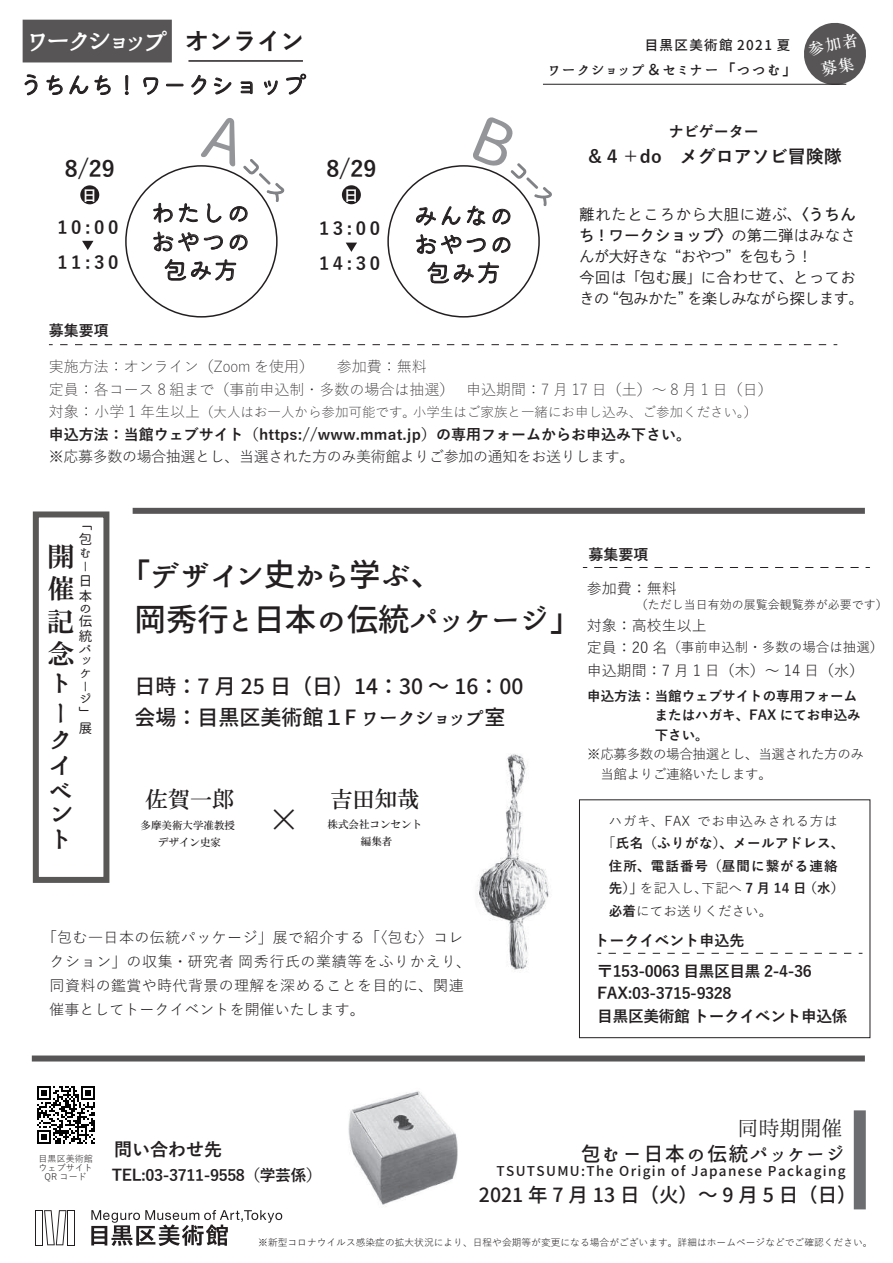
<style>
.page{position:relative;width:893px;height:1263px;background:#fff}
.page>*{position:absolute;margin:0;border:0;box-sizing:border-box;transform-origin:0 0}
.t1{font:31.5px/45px "Honoka Antique Kaku";color:#231f20}
.t2{font:31.5px "HGS Mincho B";color:#231f20}
.t3{font:27px "Honoka Antique Kaku";letter-spacing:-.1em;color:#fff}
.t4{font:27px/26px "Honoka Antique Kaku";color:#231f20}
.t5{font:27px/32.4px "HGP Mincho E";color:#231f20;text-align:justify}
.t6{font:24px/28.5px "Mamelon 3 Hi Regular";letter-spacing:.05em;color:#231f20;text-align:center}
.t7{font:24px "Mamelon 3.5 Hi Regular";color:#231f20}
.t8{font:700 22.5px "Yu Gothic";color:#231f20}
.t9{font:22.5px "HGS Mincho B";letter-spacing:-.01em;color:#231f20}
.t10{font:21px/30px "Honoka Antique Kaku";color:#231f20}
.t11{font:21px "Harenosora Mincho";color:#231f20}
.t12{font:19.5px "Honoka Antique Kaku";letter-spacing:.1em;color:#231f20}
.t13{font:700 18px/34.5px "Yu Gothic";color:#231f20}
.t14{font:700 15.75px/22.5px "Yu Gothic";letter-spacing:-.025em;color:#231f20}
.t15{font:15.75px/22.6px "HGS Mincho B";color:#fff;text-align:center}
.t16{font:15px/24px "Yu Gothic";letter-spacing:.025em;color:#231f20}
.t17{font:300 15px/22.5px "Yu Gothic";color:#231f20}
.t18{font:700 15px "Yu Gothic";color:#231f20}
.t19{font:15px/21px "DNP Shuei Go Kin Std L";letter-spacing:-.025em;color:#231f20}
.t20{font:15px "Yu Gothic";letter-spacing:-.025em;color:#231f20}
.t21{font:15px "Yu Gothic";color:#231f20}
.t22{font:15px "DNP Shuei Go Kin Std L";letter-spacing:.07em;color:#231f20}
.t23{font:15px "DNP Shuei Go Kin Std B";letter-spacing:.04em;color:#231f20}
.t24{font:15px "Honoka Antique Kaku";letter-spacing:.1em;color:#231f20}
.t25{font:700 15px "Yu Gothic";color:#fff}
.t26{font:700 13.5px/19.5px "Yu Gothic";color:#231f20}
.t27{font:300 13.5px "Yu Gothic";color:#231f20}
.t28{font:13.5px "Honoka Antique Kaku";letter-spacing:.1em;color:#231f20}
.t29{font:13.5px/19.5px "Yu Gothic";letter-spacing:-.025em;color:#231f20}
.t30{font:13.5px "Yu Gothic";color:#231f20}
.t31{font:700 13.5px "Yu Gothic";letter-spacing:.035em;color:#231f20}
.t32{font:13.5px "Yu Gothic";letter-spacing:.045em;color:#231f20}
.t33{font:13.5px/14.5px "Honoka Maru Gothic";color:#231f20;text-align:justify}
.t34{font:700 13.5px "Yu Gothic";letter-spacing:.08em;color:#231f20}
.t35{font:12px "Yu Gothic";color:#231f20}
.t36{font:10.5px/16.5px "HGS Mincho B";color:#231f20;text-align:center}
.t37{font:9.75px "Yu Gothic";color:#231f20}
.t38{font:9px/9px "Yu Gothic";letter-spacing:.01em;color:#231f20;text-align:center}
.s1{font-family:"Yu Gothic";font-weight:700;font-size:24px;color:#231f20}
.s2{font-family:"DNP Shuei Go Kin Std B"}
.s3{font-family:"DNP Shuei Go Kin Std L"}
.s4{font-size:15px}
.s5{font-weight:400}
.s6{font-weight:700}
</style>
<div class="page">
<img style="left:348px;top:1091px;width:110px;height:114px">
<img style="left:477px;top:754px;width:72px;height:217px">
<div style="left:33px;top:511px;width:76px;height:372px;border:6px solid #231f20"></div>
<div style="left:32px;top:1055px;width:833px;height:6px;background:#585556"></div>
<svg style="left:82px;top:241px;width:11px;height:9px"></svg>
<div style="left:80px;top:185px;width:19px;height:19px;background:#231f20;border-radius:50%"></div>
<div style="left:133px;top:508px;width:732px;height:6px;background:#585556"></div>
<div style="left:854px;top:1110px;width:12px;height:99px;background:#6c6d70"></div>
<svg style="left:346px;top:243px;width:11px;height:9px"></svg>
<div style="left:342px;top:185px;width:19px;height:19px;background:#231f20;border-radius:50%"></div>
<svg style="left:60px;top:344px;width:777px;height:1px"></svg>
<svg style="left:594px;top:567px;width:276px;height:1px"></svg>
<img style="left:37px;top:1086px;width:58px;height:58px">
<div style="left:35px;top:1210px;width:8px;height:35px;background:#231f20"></div>
<div style="left:36px;top:1211px;width:6px;height:33px;background:#fff"></div>
<div style="left:68px;top:1210px;width:7px;height:35px;background:#231f20"></div>
<div style="left:68px;top:1211px;width:6px;height:33px;background:#fff"></div>
<svg style="left:44px;top:1210px;width:22px;height:35px"></svg>
<svg style="left:91px;top:1210px;width:191px;height:36px"></svg>
<svg style="left:804px;top:23px;width:62px;height:62px"></svg>
<hr style="left:543px;top:84px;width:303px;height:1px;background:#231f20">
<svg style="left:608px;top:953px;width:254px;height:1px"></svg>
<div style="left:579px;top:799px;width:291px;height:239px;border:1px solid #231f20"></div>
<svg style="left:24px;top:74px;width:14px;height:22px"></svg>
<svg style="left:46px;top:75px;width:17px;height:20px"></svg>
<svg style="left:69px;top:75px;width:42px;height:20px"></svg>
<div style="left:125px;top:75px;width:3px;height:15px;border:1px solid #231f20"></div>
<svg style="left:125px;top:91px;width:4px;height:4px"></svg>
<svg style="left:143px;top:77px;width:16px;height:18px"></svg>
<svg style="left:166px;top:84px;width:17px;height:2px"></svg>
<svg style="left:191px;top:74px;width:16px;height:20px"></svg>
<svg style="left:214px;top:77px;width:17px;height:18px"></svg>
<svg style="left:240px;top:81px;width:13px;height:13px"></svg>
<svg style="left:264px;top:80px;width:14px;height:15px"></svg>
<svg style="left:286px;top:73px;width:20px;height:22px"></svg>
<div style="left:23px;top:20px;width:149px;height:42px;background:#585556"></div>
<hr style="left:188px;top:60px;width:115px;height:2px;background:#231f20">
<svg style="left:152px;top:159px;width:133px;height:122px"></svg>
<svg style="left:415px;top:163px;width:137px;height:121px"></svg>
<h2 class="t3" style="left:27px;top:20px;width:279px">ワークショップ <span class="s1">オンライン</span></h2>
<h3 class="t7" style="left:19px;top:70px;width:290px">うちんち！ワークショップ</h3>
<h3 class="t8" style="left:65px;top:156px;width:51px">8/29</h3>
<p class="t25" style="left:82px;top:187px;width:17px">日</p>
<p class="t13" style="left:57px;top:211px;width:63px">10:00<br>11:30</p>
<p class="t18" style="left:49px;top:322px;width:61px">募集要項</p>
<h3 class="t8" style="left:326px;top:156px;width:51px">8/29</h3>
<p class="t25" style="left:344px;top:187px;width:16px">日</p>
<h3 class="t6" style="left:151px;top:199px;width:101px">わたしのおやつの包み方</h3>
<h3 class="t6" style="left:414px;top:202px;width:101px">みんなのおやつの包み方</h3>
<p class="t13" style="left:319px;top:212px;width:63px">13:00<br>14:30</p>
<p class="t28" style="left:645px;top:35px;width:147px">目黒区美術館 2021 夏</p>
<p class="t24" style="left:548px;top:59px;width:251px">ワークショップ＆セミナー「つつむ」</p>
<p class="t15" style="left:806px;top:38px;width:52px;rotate:-12deg">参加者募集</p>
<p class="t18" style="left:669px;top:123px;width:91px">ナビゲーター</p>
<p class="t13" style="left:586px;top:139px;width:257px">＆４＋do　メグロアソビ冒険隊</p>
<p class="t22" style="left:579px;top:204px;width:278px">離れたところから大胆に遊ぶ、<span class="s2">〈うちん</span></p>
<p class="t23" style="left:579px;top:225px;width:278px">ち！ワークショップ〉<span class="s3">の第二弾はみなさ</span></p>
<p class="t19" style="left:579px;top:246px;width:285px">んが大好きな “おやつ” を包もう！<br>今回は「包む展」に合わせて、とっておきの “包みかた” を楽しみながら探します。</p>
<p class="t17" style="left:49px;top:353px;width:725px">実施方法：オンライン（Zoom を使用）　　参加費：無料　<br>定員：各コース 8 組まで（事前申込制・多数の場合は抽選）　 申込期間：7 月 17 日（土）～ 8 月 1 日（日）</p>
<p class="t27" style="left:49px;top:399px;width:710px"><span class="s4">対象： 小学 1 年生以上</span>（大人はお一人から参加可能です。小学生はご家族と一緒にお申し込み、ご参加ください。）</p>
<p class="t18" style="left:49px;top:426px;width:644px">申込方法：当館ウェブサイト（https://www.mmat.jp）の専用フォームからお申込み下さい。</p>
<p class="t20" style="left:49px;top:443px;width:587px">※応募多数の場合抽選とし、当選された方のみ美術館よりご参加の通知をお送りします。</p>
<p class="t33" style="left:79px;top:516px;width:15px;line-height:15px">「包む</p>
<p class="t33" style="left:79px;top:559px;width:14px;text-align:left">ー日本の</p>
<p class="t33" style="left:79px;top:614px;width:15px">伝統パ</p>
<p class="t33" style="left:79px;top:656px;width:13px;line-height:12.1px">ッケー</p>
<p class="t33" style="left:79px;top:694px;width:13px;line-height:12.1px">ジ」</p>
<p class="t33" style="left:79px;top:720px;width:14px">展</p>
<h2 class="t5" style="left:47px;top:540px;width:28px">開催記念</h2>
<h2 class="t4" style="left:48px;top:672px;width:21px;line-height:27.5px">トー</h2>
<h2 class="t4" style="left:48px;top:731px;width:25px">クイベ</h2>
<h2 class="t4" style="left:48px;top:807px;width:26px;line-height:23.4px">ント</h2>
<h1 class="t1" style="left:135px;top:552px;width:449px;text-indent:-16px">「デザイン史から学ぶ、<br>岡秀行と日本の伝統パッケージ」</h1>
<h3 class="t10" style="left:135px;top:671px;width:390px">日時：7 月 25 日（日）14：30 ～ 16：00会場：目黒区美術館１F ワークショップ室</h3>
<h3 class="t9" style="left:145px;top:787px;width:91px">佐賀一郎</h3>
<p class="t36" style="left:141px;top:817px;width:96px">多摩美術大学准教授デザイン史家</p>
<h1 class="t2" style="left:268px;top:803px;width:33px">×</h1>
<h3 class="t9" style="left:330px;top:787px;width:91px">吉田知哉</h3>
<p class="t36" style="left:328px;top:816px;width:96px">株式会社コンセント編集者</p>
<p class="t16" style="left:50px;top:923px;width:423px;text-indent:-8px">「包む―日本の伝統パッケージ」展で紹介する「〈包む〉コレクション」の収集・研究者 岡秀行氏の業績等をふりかえり、同資料の鑑賞や時代背景の理解を深めることを目的に、関連催事としてトークイベントを開催いたします。</p>
<p class="t18" style="left:588px;top:546px;width:61px">募集要項</p>
<p class="t21" style="left:587px;top:575px;width:91px">参加費：無料</p>
<p class="t35" style="left:636px;top:594px;width:254px">（ただし当日有効の展覧会観覧券が必要です）</p>
<p class="t21" style="left:587px;top:611px;width:121px">対象：高校生以上</p>
<p class="t30" style="left:587px;top:635px;width:298px"><span class="s4">定員：20 名</span>（事前申込制・多数の場合は抽選）</p>
<p class="t21" style="left:587px;top:656px;width:279px">申込期間：7 月 1 日（木）～ 14 日（水）</p>
<p class="t26" style="left:587px;top:686px;width:275px">申込方法：当館ウェブサイトの専用フォーム　　　　　またはハガキ、FAX にてお申込み</p>
<p class="t29" style="left:587px;top:743px;width:278px">※応募多数の場合抽選とし、当選された方のみ　当館よりご連絡いたします。</p>
<p class="t32" style="left:609px;top:808px;width:230px">ハガキ、FAX でお申込みされる方は</p>
<p class="t31" style="left:602px;top:836px;width:244px"><span class="s5">「</span>氏名（ふりがな）、メールアドレス、</p>
<p class="t34" style="left:609px;top:858px;width:230px">住所、電話番号（昼間に繋がる連絡</p>
<p class="t26" style="left:609px;top:879px;width:237px">先）」<span class="s5">を記入し、下記へ</span> 7 月 14 日（水）</p>
<p class="t30" style="left:609px;top:898px;width:165px"><span class="s6">必着</span>にてお送りください。</p>
<p class="t18" style="left:594px;top:932px;width:151px">トークイベント申込先</p>
<p class="t14" style="left:597px;top:960px;width:252px">〒153-0063 目黒区目黒 2-4-36　<br>FAX:03-3715-9328<br>目黒区美術館 トークイベント申込係</p>
<h3 class="t11" style="left:737px;top:1116px;width:106px">同時期開催</h3>
<p class="t38" style="left:38px;top:1153px;width:56px">目黒区美術館ウェブサイト<br>QR コード</p>
<p class="t13" style="left:114px;top:1132px;width:109px">問い合わせ先</p>
<p class="t14" style="left:112px;top:1164px;width:211px">TEL:03-3711-9558（学芸係）</p>
<h3 class="t12" style="left:581px;top:1139px;width:265px">包む－日本の伝統パッケージ</h3>
<p class="t28" style="left:497px;top:1161px;width:350px">TSUTSUMU:The Origin of Japanese Packaging</p>
<h3 class="t12" style="left:479px;top:1180px;width:379px">2021 年 7 月 13 日（火）～ 9 月 5 日（日）</h3>
<p class="t37" style="left:258px;top:1233px;width:616px">※新型コロナウイルス感染症の拡大状況により、日程や会期等が変更になる場合がございます。詳細はホームページなどでご確認ください。</p>
</div>
